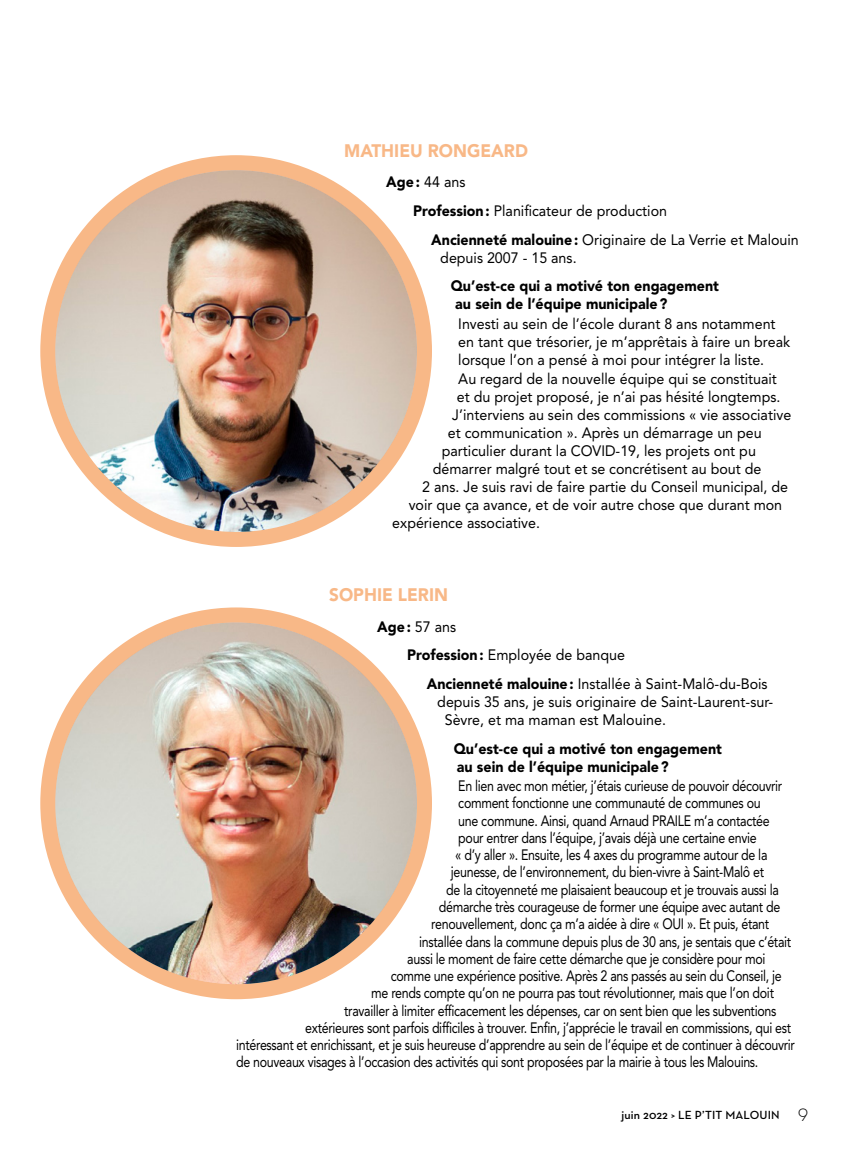
<style>
.page{position:relative;width:851px;height:1149px;background:#fff}
.page>*{position:absolute;margin:0;border:0;box-sizing:border-box;transform-origin:0 0}
.t1{font:900 18px "Avenir LT";color:#f8b887;scale:.95 1}
.t2{font:15px "Avenir LT Std";letter-spacing:-.025em;color:#000;scale:.83 1}
.t3{font:15px/18px "Avenir LT Std";color:#000;scale:.95 1}
.t4{font:900 15px/18px "Avenir LT Std";color:#000;scale:.95 1}
.t5{font:15px "Avenir LT Std";letter-spacing:-.025em;color:#000;scale:.95 1}
.t6{font:600 12px "Neutra Text";letter-spacing:.01em;color:#000}
.s1{font-weight:900}
.s2{font-weight:300;font-size:21px}
</style>
<div class="page">
<img style="left:55px;top:622px;width:362px;height:361px;border-radius:181px">
<div style="left:40px;top:607px;width:392px;height:391px;border:15px solid #f8b887;border-radius:50%"></div>
<img style="left:55px;top:170px;width:362px;height:361px;border-radius:181px">
<div style="left:40px;top:155px;width:392px;height:391px;border:15px solid #f8b887;border-radius:50%"></div>
<p class="t1" style="left:344px;top:139px;width:195px">MATHIEU RONGEARD</p>
<p class="t5" style="left:386px;top:173px;width:85px"><span class="s1">Age:</span> 44 ans</p>
<p class="t3" style="left:413px;top:202px;width:268px"><span class="s1">Profession:</span> Planificateur de production</p>
<p class="t3" style="left:431px;top:230px;width:388px"><span class="s1">Ancienneté malouine:</span> Originaire de La Verrie et Malouin</p>
<p class="t3" style="left:440px;top:248px;width:145px">depuis 2007 - 15 ans.</p>
<p class="t4" style="left:455px;top:277px;width:279px;text-indent:-5px">Qu’est-ce qui a motivé ton engagement au sein de l’équipe municipale?</p>
<p class="t3" style="left:458px;top:315px;width:335px">Investi au sein de l’école durant 8 ans notamment</p>
<p class="t3" style="left:458px;top:333px;width:351px">en tant que trésorier, je m’apprêtais à faire un break</p>
<p class="t3" style="left:458px;top:351px;width:323px">lorsque l’on a pensé à moi pour intégrer la liste.</p>
<p class="t3" style="left:458px;top:369px;width:337px">Au regard de la nouvelle équipe qui se constituait</p>
<p class="t3" style="left:457px;top:387px;width:342px">et du projet proposé, je n’ai pas hésité longtemps.</p>
<p class="t3" style="left:452px;top:405px;width:358px">J’interviens au sein des commissions « vie associative</p>
<p class="t3" style="left:448px;top:423px;width:332px">et communication ». Après un démarrage un peu</p>
<p class="t3" style="left:442px;top:441px;width:332px">particulier durant la COVID-19, les projets ont pu</p>
<p class="t3" style="left:432px;top:459px;width:347px">démarrer malgré tout et se concrétisent au bout de</p>
<p class="t3" style="left:422px;top:477px;width:386px">2 ans. Je suis ravi de faire partie du Conseil municipal, de</p>
<p class="t3" style="left:408px;top:495px;width:394px">voir que ça avance, et de voir autre chose que durant mon</p>
<p class="t3" style="left:392px;top:513px;width:157px">expérience associative.</p>
<p class="t1" style="left:329px;top:583px;width:126px">SOPHIE LERIN</p>
<p class="t5" style="left:377px;top:617px;width:85px"><span class="s1">Age:</span> 57 ans</p>
<p class="t3" style="left:407px;top:646px;width:231px"><span class="s1">Profession:</span> Employée de banque</p>
<p class="t3" style="left:426px;top:674px;width:360px"><span class="s1">Ancienneté malouine:</span> Installée à Saint-Malô-du-Bois</p>
<p class="t3" style="left:444px;top:692px;width:347px;text-indent:-7px">depuis 35 ans, je suis originaire de Saint-Laurent-sur-<br>Sèvre, et ma maman est Malouine.</p>
<p class="t4" style="left:453px;top:739px;width:284px">Qu’est-ce qui a motivé ton engagement au sein de l’équipe municipale?</p>
<p class="t2" style="left:458px;top:777px;width:392px">En lien avec mon métier, j’étais curieuse de pouvoir découvrir</p>
<p class="t2" style="left:458px;top:794px;width:366px">comment fonctionne une communauté de communes ou</p>
<p class="t2" style="left:458px;top:811px;width:376px">une commune. Ainsi, quand Arnaud PRAILE m’a contactée</p>
<p class="t2" style="left:458px;top:828px;width:361px">pour entrer dans l’équipe, j’avais déjà une certaine envie</p>
<p class="t2" style="left:455px;top:846px;width:377px">« d’y aller ». Ensuite, les 4 axes du programme autour de la</p>
<p class="t2" style="left:450px;top:863px;width:379px">jeunesse, de l’environnement, du bien-vivre à Saint-Malô et</p>
<p class="t2" style="left:446px;top:880px;width:402px">de la citoyenneté me plaisaient beaucoup et je trouvais aussi la</p>
<p class="t2" style="left:438px;top:897px;width:413px">démarche très courageuse de former une équipe avec autant de</p>
<p class="t2" style="left:431px;top:915px;width:408px">renouvellement, donc ça m’a aidée à dire « OUI ». Et puis, étant</p>
<p class="t2" style="left:419px;top:932px;width:449px">installée dans la commune depuis plus de 30 ans, je sentais que c’était</p>
<p class="t2" style="left:407px;top:949px;width:433px">aussi le moment de faire cette démarche que je considère pour moi</p>
<p class="t2" style="left:391px;top:966px;width:472px">comme une expérience positive. Après 2 ans passés au sein du Conseil, je</p>
<p class="t2" style="left:371px;top:984px;width:486px">me rends compte qu’on ne pourra pas tout révolutionner, mais que l’on doit</p>
<p class="t2" style="left:344px;top:1001px;width:522px">travailler à limiter efficacement les dépenses, car on sent bien que les subventions</p>
<p class="t2" style="left:305px;top:1018px;width:587px">extérieures sont parfois difficiles à trouver. Enfin, j’apprécie le travail en commissions, qui est</p>
<p class="t2" style="left:236px;top:1035px;width:674px">intéressant et enrichissant, et je suis heureuse d’apprendre au sein de l’équipe et de continuer à découvrir</p>
<p class="t2" style="left:236px;top:1053px;width:630px">de nouveaux visages à l’occasion des activités qui sont proposées par la mairie à tous les Malouins.</p>
<p class="t6" style="left:621px;top:1107px;width:188px">juin 2022 &gt; LE P’TIT MALOUIN <span class="s2">9</span></p>
</div>
